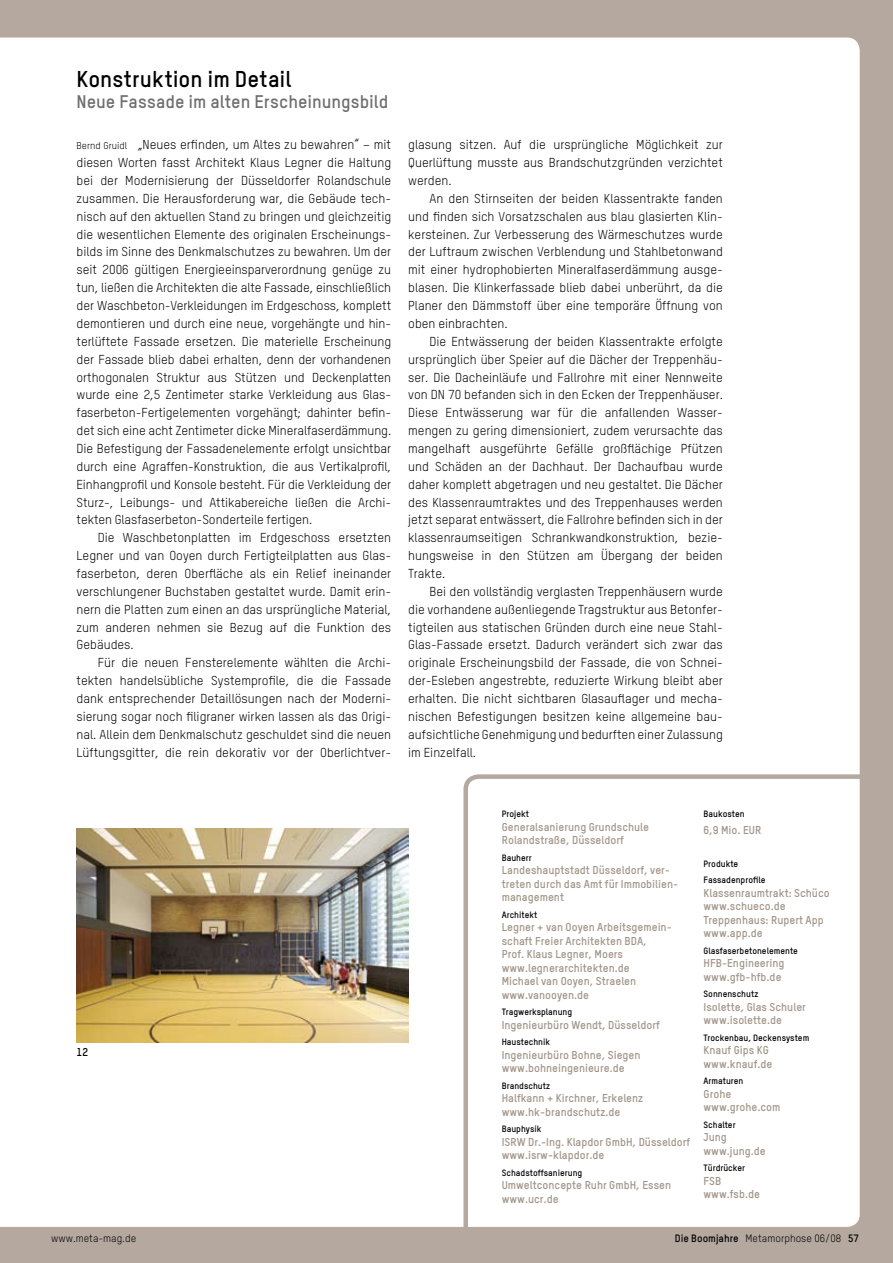
<style>
.page{position:relative;width:893px;height:1263px;background:#fff}
.page>*{position:absolute;margin:0;border:0;box-sizing:border-box;transform-origin:0 0}
.t1{font:900 22.5px "TSTAR";color:#000}
.t2{font:900 18px "TSTAR";color:#6f6f6f}
.t3{font:12.75px/17.9px "TSTAR";color:#000;text-align:justify}
.t4{font:900 11.25px/13.5px "TSTAR";color:#a19588}
.t5{font:900 11.25px "TSTAR";color:#000}
.t6{font:10.5px "TSTAR";color:#000}
.t7{font:900 9px/16.5px "TSTAR";color:#000}
.s1{font-size:9.75px}
.s2{font-weight:900}
</style>
<div class="page">
<hr style="left:0;top:0;width:1px;height:1263px;background:#b5a99f">
<div style="left:1px;top:0;width:892px;height:1263px;background:#b5a99f"></div>
<div style="left:0;top:38px;width:860px;height:1189px;background:#fff"></div>
<div style="left:463px;top:774px;width:421px;height:482px;border:4px solid #b5a99f;border-radius:13px"></div>
<img style="left:77px;top:828px;width:331px;height:214px">
<h1 class="t1" style="left:77px;top:65px;width:216px">Konstruktion im Detail</h1>
<h2 class="t2" style="left:77px;top:91px;width:313px">Neue Fassade im alten Erscheinungsbild</h2>
<p class="t3" style="left:77px;top:136px;width:316px"><span class="s1">Bernd Gruidl</span> „Neues erfinden, um Altes zu bewahren“ – mit diesen Worten fasst Architekt Klaus Legner die Haltung bei der Modernisierung der Düsseldorfer Rolandschule zusammen. Die Herausforderung war, die Gebäude tech&shy;nisch auf den aktuellen Stand zu bringen und gleichzeitig die wesentlichen Elemente des originalen Erscheinungs&shy;bilds im Sinne des Denkmalschutzes zu bewahren. Um der seit 2006 gültigen Energieeinsparverordnung genüge zu tun, ließen die Architekten die alte Fassade, einschließlich der Waschbeton-Verkleidungen im Erdgeschoss, komplett demontieren und durch eine neue, vorgehängte und hin&shy;terlüftete Fassade ersetzen. Die materielle Erscheinung der Fassade blieb dabei erhalten, denn der vorhandenen orthogonalen Struktur aus Stützen und Deckenplatten wurde eine 2,5 Zentimeter starke Verkleidung aus Glas&shy;faserbeton-Fertigelementen vorgehängt; dahinter befin&shy;det sich eine acht Zentimeter dicke Mineralfaserdämmung.<br>Die Befestigung der Fassadenelemente erfolgt unsichtbar durch eine Agraffen-Konstruktion, die aus Vertikalprofil, Einhangprofil und Konsole besteht. Für die Verkleidung der Sturz-, Leibungs- und Attikabereiche ließen die Archi&shy;tekten Glasfaserbeton-Sonderteile fertigen.</p>
<p class="t3" style="left:77px;top:529px;width:316px;text-indent:21px">Die Waschbetonplatten im Erdgeschoss ersetzten Legner und van Ooyen durch Fertigteilplatten aus Glas&shy;faserbeton, deren Oberfläche als ein Relief ineinander verschlungener Buchstaben gestaltet wurde. Damit erin&shy;nern die Platten zum einen an das ursprüngliche Material, zum anderen nehmen sie Bezug auf die Funktion des Gebäudes.</p>
<p class="t3" style="left:77px;top:654px;width:316px;text-indent:21px">Für die neuen Fensterelemente wählten die Archi&shy;tekten handelsübliche Systemprofile, die die Fassade dank entsprechender Detaillösungen nach der Moderni&shy;sierung sogar noch filigraner wirken lassen als das Origi&shy;nal. Allein dem Denkmalschutz geschuldet sind die neuen Lüftungsgitter, die rein dekorativ vor der Oberlichtver-</p>
<p class="t3" style="left:408px;top:136px;width:316px">glasung sitzen. Auf die ursprüngliche Möglichkeit zur Querlüftung musste aus Brandschutzgründen verzichtet werden.</p>
<p class="t3" style="left:408px;top:189px;width:316px;text-indent:21px">An den Stirnseiten der beiden Klassentrakte fanden und finden sich Vorsatzschalen aus blau glasierten Klin&shy;kersteinen. Zur Verbesserung des Wärmeschutzes wurde der Luftraum zwischen Verblendung und Stahlbetonwand mit einer hydrophobierten Mineralfaserdämmung ausge&shy;blasen. Die Klinkerfassade blieb dabei unberührt, da die Planer den Dämmstoff über eine temporäre Öffnung von oben einbrachten.</p>
<p class="t3" style="left:408px;top:332px;width:316px;text-indent:21px">Die Entwässerung der beiden Klassentrakte erfolgte ursprünglich über Speier auf die Dächer der Treppenhäu&shy;ser. Die Dacheinläufe und Fallrohre mit einer Nennweite von DN 70 befanden sich in den Ecken der Treppenhäuser.<br>Diese Entwässerung war für die anfallenden Wasser&shy;mengen zu gering dimensioniert, zudem verursachte das mangelhaft ausgeführte Gefälle großflächige Pfützen und Schäden an der Dachhaut. Der Dachaufbau wurde daher komplett abgetragen und neu gestaltet. Die Dächer des Klassenraumtraktes und des Treppenhauses werden jetzt separat entwässert, die Fallrohre befinden sich in der klassenraumseitigen Schrankwandkonstruktion, bezie&shy;hungsweise in den Stützen am Übergang der beiden Trakte.</p>
<p class="t3" style="left:408px;top:582px;width:316px;text-indent:21px">Bei den vollständig verglasten Treppenhäusern wurde die vorhandene außenliegende Tragstruktur aus Betonfer&shy;tigteilen aus statischen Gründen durch eine neue Stahl-Glas-Fassade ersetzt. Dadurch verändert sich zwar das originale Erscheinungsbild der Fassade, die von Schnei&shy;der-Esleben angestrebte, reduzierte Wirkung bleibt aber erhalten. Die nicht sichtbaren Glasauflager und mecha&shy;nischen Befestigungen besitzen keine allgemeine bau&shy;aufsichtliche Genehmigung und bedurften einer Zulassung im Einzelfall.</p>
<p class="t5" style="left:77px;top:1045px;width:13px">12</p>
<p class="t7" style="left:502px;top:805px;width:29px">Projekt</p>
<p class="t4" style="left:502px;top:820px;width:149px">Generalsanierung Grundschule<br>Rolandstraße, Düsseldorf</p>
<p class="t7" style="left:502px;top:849px;width:32px">Bauherr</p>
<p class="t4" style="left:502px;top:863px;width:178px">Landeshauptstadt Düsseldorf, ver&shy;treten durch das Amt für Immobilien&shy;management</p>
<p class="t7" style="left:502px;top:906px;width:37px">Architekt</p>
<p class="t4" style="left:502px;top:920px;width:172px">Legner + van Ooyen Arbeitsgemein&shy;schaft Freier Architekten BDA,<br>Prof. Klaus Legner, Moers www.legnerarchitekten.de<br>Michael van Ooyen, Straelen www.vanooyen.de</p>
<p class="t7" style="left:502px;top:1003px;width:72px">Tragwerksplanung</p>
<p class="t4" style="left:502px;top:1018px;width:160px">Ingenieurbüro Wendt, Düsseldorf</p>
<p class="t7" style="left:502px;top:1033px;width:50px">Haustechnik</p>
<p class="t4" style="left:502px;top:1048px;width:140px">Ingenieurbüro Bohne, Siegen www.bohneingenieure.de</p>
<p class="t7" style="left:502px;top:1077px;width:50px">Brandschutz</p>
<p class="t4" style="left:502px;top:1091px;width:143px">Halfkann + Kirchner, Erkelenz www.hk-brandschutz.de</p>
<p class="t7" style="left:502px;top:1120px;width:41px">Bauphysik</p>
<p class="t4" style="left:502px;top:1135px;width:190px">ISRW Dr.-Ing. Klapdor GmbH, Düsseldorf www.isrw-klapdor.de</p>
<p class="t7" style="left:502px;top:1164px;width:82px">Schadstoffsanierung</p>
<p class="t4" style="left:502px;top:1178px;width:171px">Umweltconcepte Ruhr GmbH, Essen www.ucr.de</p>
<p class="t7" style="left:703px;top:805px;width:43px">Baukosten</p>
<p class="t4" style="left:703px;top:823px;width:58px">6,9 Mio. EUR</p>
<p class="t7" style="left:703px;top:855px;width:64px">Produkte<br>Fassadenprofile</p>
<p class="t4" style="left:703px;top:886px;width:128px">Klassenraumtrakt: Schüco www.schueco.de<br>Treppenhaus: Rupert App www.app.de</p>
<p class="t7" style="left:703px;top:942px;width:96px">Glasfaserbetonelemente</p>
<p class="t4" style="left:703px;top:956px;width:83px">HFB-Engineering www.gfb-hfb.de</p>
<p class="t7" style="left:703px;top:985px;width:56px">Sonnenschutz</p>
<p class="t4" style="left:703px;top:1000px;width:104px">Isolette, Glas Schuler www.isolette.de</p>
<p class="t7" style="left:703px;top:1029px;width:107px">Trockenbau, Deckensystem</p>
<p class="t4" style="left:703px;top:1043px;width:70px">Knauf Gips KG www.knauf.de</p>
<p class="t7" style="left:703px;top:1072px;width:41px">Armaturen</p>
<p class="t4" style="left:703px;top:1087px;width:79px">Grohe www.grohe.com</p>
<p class="t7" style="left:703px;top:1116px;width:34px">Schalter</p>
<p class="t4" style="left:703px;top:1130px;width:64px">Jung www.jung.de</p>
<p class="t7" style="left:703px;top:1159px;width:43px">Türdrücker</p>
<p class="t4" style="left:703px;top:1174px;width:58px">FSB www.fsb.de</p>
<p class="t6" style="left:51px;top:1232px;width:87px">www.meta-mag.de</p>
<p class="t6" style="left:675px;top:1232px;width:186px"><span class="s2">Die Boomjahre</span> Metamorphose 06/08 <span class="s2">57</span></p>
</div>
